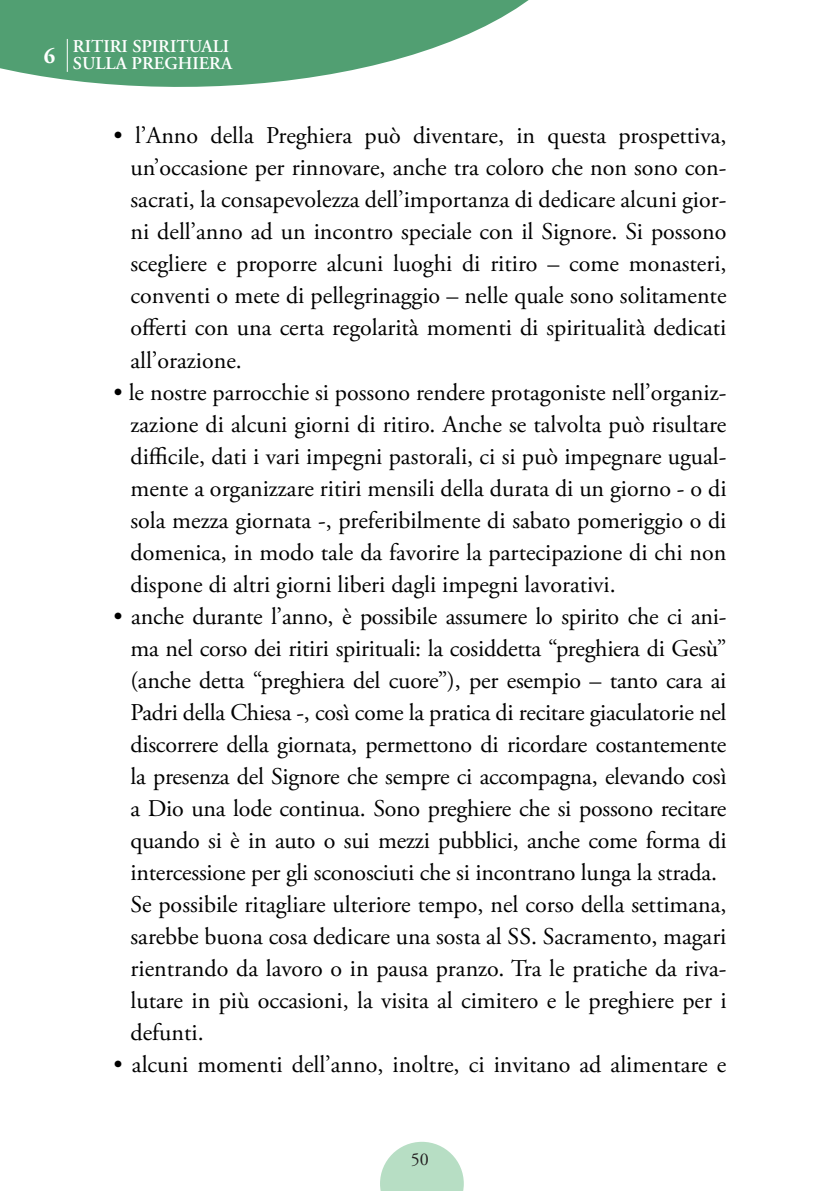
<style>
.page{position:relative;width:840px;height:1191px;background:#fff}
.page>*{position:absolute;margin:0;border:0;box-sizing:border-box;transform-origin:0 0}
.t1{font:24px/32px "Adobe Garamond Pro";color:#000;text-align:justify}
.t2{font:700 22px "Adobe Garamond Pro";color:#fff}
.t3{font:600 18px "Adobe Garamond Pro";color:#fff}
.t4{font:18px "Adobe Garamond Pro";color:#231f20}
</style>
<div class="page">
<svg style="left:380px;top:1141px;width:83px;height:50px"></svg>
<svg style="left:0;top:0;width:529px;height:87px;fill:#519f72"></svg>
<hr style="left:67px;top:39px;width:1px;height:33px;background:#fff">
<p class="t2" style="left:44px;top:44px;width:13px">6</p>
<p class="t3" style="left:73px;top:35px;width:158px">RITIRI SPIRITUALI</p>
<p class="t3" style="left:73px;top:52px;width:161px">SULLA PREGHIERA</p>
<p class="t1" style="left:130px;top:121px;width:597px;text-indent:-17px">• l’Anno della Preghiera può diventare, in questa prospettiva, un’occasione per rinnovare, anche tra coloro che non sono con&shy;sacrati, la consapevolezza dell’importanza di dedicare alcuni gior&shy;ni dell’anno ad un incontro speciale con il Signore. Si possono scegliere e proporre alcuni luoghi di ritiro – come monasteri, conventi o mete di pellegrinaggio – nelle quale sono solitamente offerti con una certa regolarità momenti di spiritualità dedicati all’orazione.</p>
<p class="t1" style="left:130px;top:377px;width:597px;text-indent:-17px">• le nostre parrocchie si possono rendere protagoniste nell’organiz&shy;zazione di alcuni giorni di ritiro. Anche se talvolta può risultare difficile, dati i vari impegni pastorali, ci si può impegnare ugual&shy;mente a organizzare ritiri mensili della durata di un giorno - o di sola mezza giornata -, preferibilmente di sabato pomeriggio o di domenica, in modo tale da favorire la partecipazione di chi non dispone di altri giorni liberi dagli impegni lavorativi.</p>
<p class="t1" style="left:130px;top:601px;width:597px;text-indent:-17px">• anche durante l’anno, è possibile assumere lo spirito che ci ani&shy;ma nel corso dei ritiri spirituali: la cosiddetta “preghiera di Gesù” (anche detta “preghiera del cuore”), per esempio – tanto cara ai Padri della Chiesa -, così come la pratica di recitare giaculatorie nel discorrere della giornata, permettono di ricordare costantemente la presenza del Signore che sempre ci accompagna, elevando così a Dio una lode continua. Sono preghiere che si possono recitare quando si è in auto o sui mezzi pubblici, anche come forma di intercessione per gli sconosciuti che si incontrano lunga la strada.</p>
<p class="t1" style="left:130px;top:889px;width:597px">Se possibile ritagliare ulteriore tempo, nel corso della settimana, sarebbe buona cosa dedicare una sosta al SS. Sacramento, magari rientrando da lavoro o in pausa pranzo. Tra le pratiche da riva&shy;lutare in più occasioni, la visita al cimitero e le preghiere per i defunti.</p>
<p class="t1" style="left:113px;top:1049px;width:614px">• alcuni momenti dell’anno, inoltre, ci invitano ad alimentare e</p>
<p class="t4" style="left:411px;top:1148px;width:19px">50</p>
</div>
